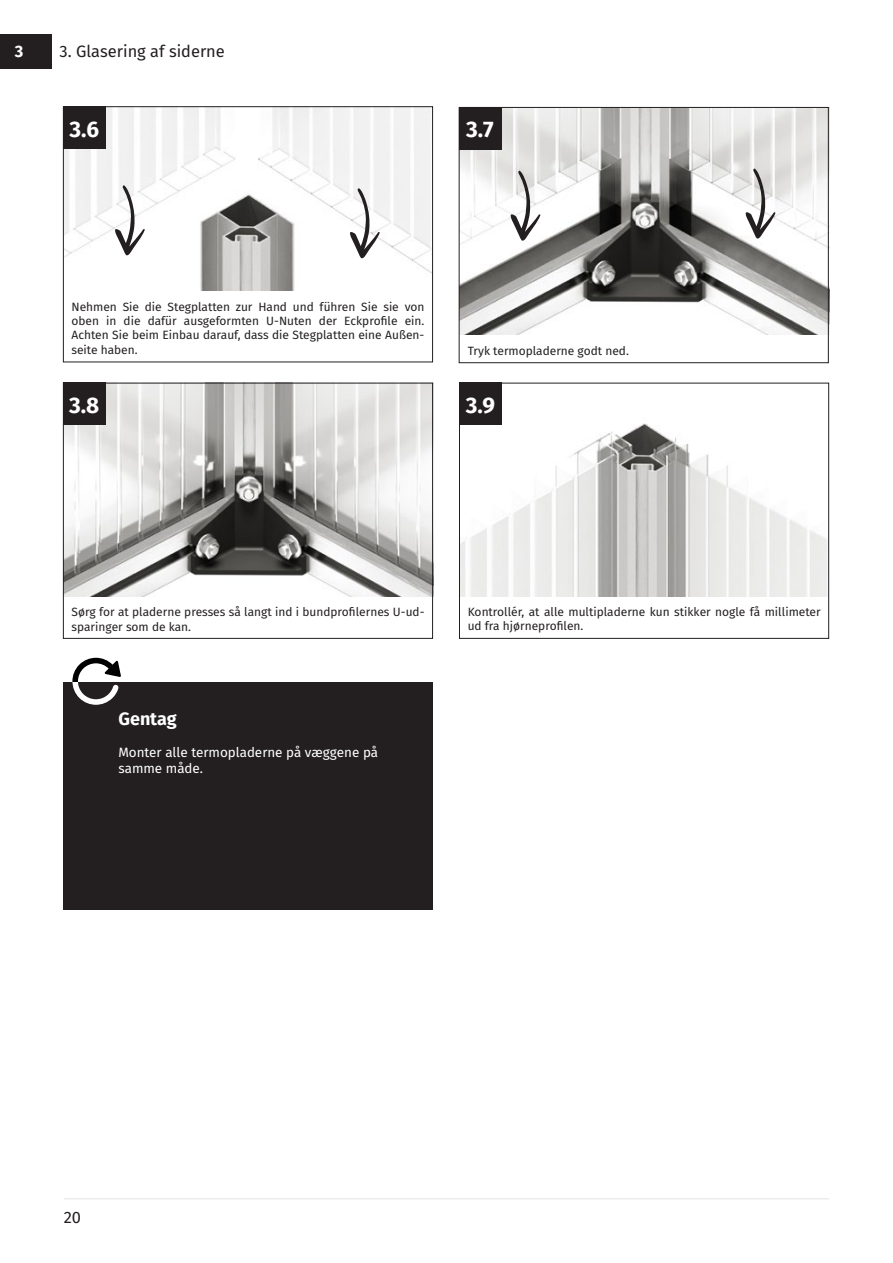
<style>
.page{position:relative;width:893px;height:1263px;background:#fff}
.page>*{position:absolute;margin:0;border:0;box-sizing:border-box;transform-origin:0 0}
.t1{font:700 22.5px "Fira Sans";color:#fff}
.t2{font:700 18px "Fira Sans";color:#fff}
.t3{font:16.5px "Fira Sans";color:#231f20}
.t4{font:700 16.5px "Fira Sans";color:#fff}
.t5{font:13.5px/16.2px "Fira Sans";color:#fff}
.t6{font:12px/14.4px "Fira Sans";color:#231f20}
</style>
<div class="page">
<hr style="left:64px;top:1198px;width:765px;height:1px;background:#e3e3e3">
<img style="left:461px;top:423px;width:366px;height:173px">
<img style="left:461px;top:109px;width:366px;height:226px">
<svg style="left:746px;top:168px;width:29px;height:71px"></svg>
<svg style="left:511px;top:171px;width:29px;height:70px"></svg>
<img style="left:65px;top:385px;width:366px;height:212px">
<div style="left:0;top:34px;width:51px;height:34px;background:#231f20"></div>
<div style="left:63px;top:682px;width:370px;height:228px;background:#231f20"></div>
<svg style="left:72px;top:658px;width:49px;height:47px"></svg>
<div style="left:459px;top:383px;width:370px;height:256px;border:1px solid #231f20"></div>
<div style="left:459px;top:383px;width:43px;height:42px;background:#231f20"></div>
<div style="left:459px;top:107px;width:370px;height:256px;border:1px solid #231f20"></div>
<div style="left:459px;top:107px;width:42px;height:43px;background:#231f20"></div>
<div style="left:63px;top:383px;width:370px;height:256px;border:1px solid #231f20"></div>
<div style="left:63px;top:383px;width:43px;height:42px;background:#231f20"></div>
<img style="left:65px;top:108px;width:366px;height:183px">
<svg style="left:115px;top:185px;width:30px;height:70px"></svg>
<svg style="left:350px;top:188px;width:30px;height:70px"></svg>
<div style="left:63px;top:106px;width:370px;height:256px;border:1px solid #231f20"></div>
<div style="left:63px;top:106px;width:43px;height:43px;background:#231f20"></div>
<p class="t4" style="left:15px;top:37px;width:10px">3</p>
<p class="t3" style="left:60px;top:38px;width:167px">3. Glasering af siderne</p>
<p class="t1" style="left:69px;top:110px;width:31px">3.6</p>
<p class="t1" style="left:466px;top:111px;width:29px">3.7</p>
<p class="t6" style="left:71px;top:299px;width:354px;text-align:justify">Nehmen Sie die Stegplatten zur Hand und führen Sie sie von oben in die dafür ausgeformten U-Nuten der Eckprofile ein.<br>Achten Sie beim Einbau darauf, dass die Stegplatten eine Außen&shy;seite haben.</p>
<p class="t1" style="left:69px;top:386px;width:32px">3.8</p>
<p class="t6" style="left:468px;top:343px;width:162px">Tryk termopladerne godt ned.</p>
<p class="t1" style="left:466px;top:386px;width:31px">3.9</p>
<p class="t6" style="left:72px;top:605px;width:354px">Sørg for at pladerne presses så langt ind i bundprofilernes U-ud&shy;sparinger som de kan.</p>
<p class="t2" style="left:118px;top:703px;width:60px">Gentag</p>
<p class="t5" style="left:118px;top:744px;width:261px">Monter alle termopladerne på væggene på samme måde.</p>
<p class="t6" style="left:468px;top:604px;width:354px">Kontrollér, at alle multipladerne kun stikker nogle få millimeter ud fra hjørneprofilen.</p>
<h3 class="t3" style="left:64px;top:1205px;width:19px">20</h3>
</div>
